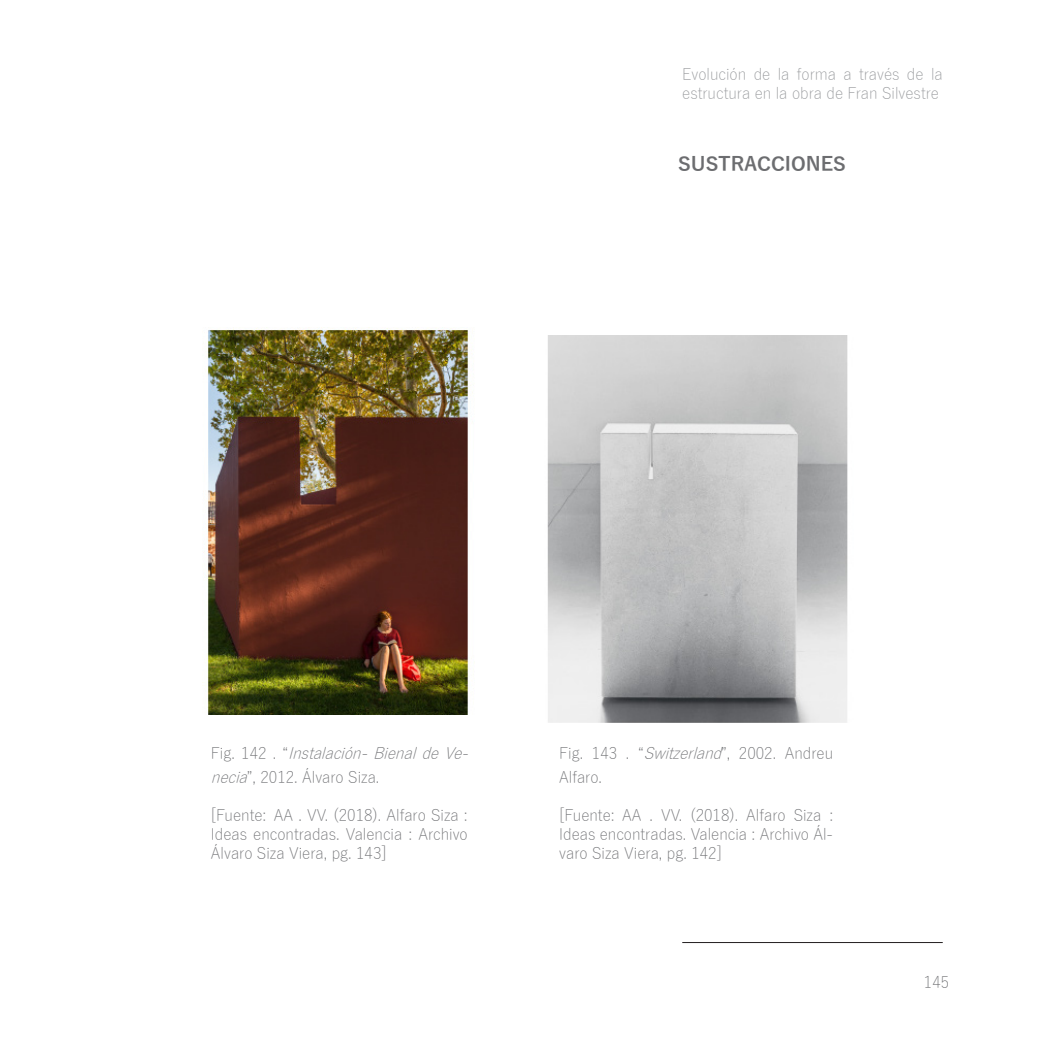
<style>
.page{position:relative;width:1042px;height:1042px;background:#fff}
.page>*{position:absolute;margin:0;border:0;box-sizing:border-box;transform-origin:0 0}
.t1{font:700 19.25px "Yu Gothic";color:#6c6d70}
.t2{font:300 15.75px/18.9px "Yu Gothic";color:#6c6d70;text-align:justify}
.t3{font:300 15.75px/18.9px "Yu Gothic";color:#939598}
.t4{font:italic 300 15.75px/24.5px "Yu Gothic";color:#6c6d70}
.s1{font-style:normal}
.s2{font-style:italic}
</style>
<div class="page">
<hr style="left:682px;top:942px;width:261px;height:1px;background:#231f20">
<img style="left:202px;top:328px;width:271px;height:386px">
<img style="left:547px;top:335px;width:301px;height:387px">
<p class="t3" style="left:682px;top:63px;width:262px">Evolución de la forma a través de la estructura en la obra de Fran Silvestre</p>
<p class="t1" style="left:678px;top:154px;width:169px">SUSTRACCIONES</p>
<p class="t4" style="left:211px;top:739px;width:265px"><span class="s1">F i g . 1 4 2 . “</span> Instalación-BienaldeVe&shy;necia<span class="s1">”, 2012. Álvaro Siza.</span></p>
<p class="t2" style="left:211px;top:804px;width:258px">[Fuente: AA . VV. (2018). Alfaro Siza :<br>Ideas encontradas. Valencia : Archivo Álvaro Siza Viera, pg. 143]</p>
<p class="t2" style="left:559px;top:739px;width:275px;line-height:24.5px">Fig. 143 . “<span class="s2">Switzerland</span>”, 2002. Andreu<br>Alfaro.</p>
<p class="t2" style="left:559px;top:804px;width:275px">[Fuente: AA . VV. (2018). Alfaro Siza :<br>Ideas encontradas. Valencia : Archivo Ál&shy;varo Siza Viera, pg. 142]</p>
<p class="t2" style="left:924px;top:970px;width:27px">145</p>
</div>
